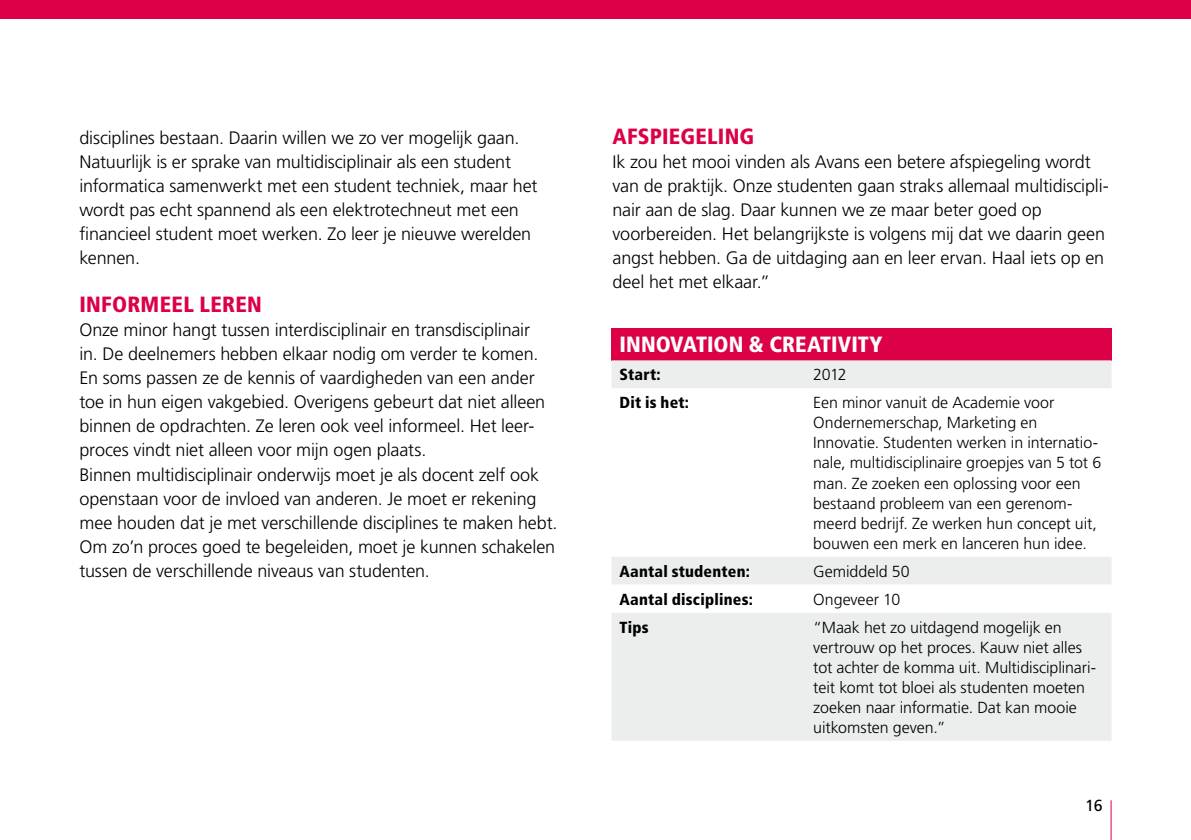
<style>
.page{position:relative;width:1191px;height:840px;background:#fff}
.page>*{position:absolute;margin:0;border:0;box-sizing:border-box;transform-origin:0 0}
.t1{font:900 condensed 22px "Frutiger LT Std";letter-spacing:.015em;color:#dc0046}
.t2{font:900 condensed 22px "Frutiger LT Std";color:#fff}
.t3{font:300 18px/24px "Frutiger LT Std";letter-spacing:-.01em;color:#000}
.t4{font:300 16px/20px "Frutiger LT Std";letter-spacing:-.005em;color:#000}
.t5{font:900 condensed 16px "Frutiger LT Std";letter-spacing:.015em;color:#000}
.t6{font:16px "Frutiger LT Std";color:#000}
</style>
<div class="page">
<div style="left:0;top:0;width:1191px;height:18px;background:#dc0046"></div>
<hr style="left:1110px;top:799px;width:1px;height:40px;background:#dc0046">
<div style="left:611px;top:327px;width:500px;height:33px;background:#dc0046"></div>
<div style="left:611px;top:360px;width:500px;height:380px;background:#eceded"></div>
<svg style="left:611px;top:388px;width:500px;height:224px"></svg>
<p class="t3" style="left:79px;top:126px;width:459px">disciplines bestaan. Daarin willen we zo ver mogelijk gaan.<br>Natuurlijk is er sprake van multidisciplinair als een student informatica samenwerkt met een student techniek, maar het wordt pas echt spannend als een elektrotechneut met een financieel student moet werken. Zo leer je nieuwe werelden kennen.</p>
<p class="t1" style="left:79px;top:291px;width:184px">INFORMEEL LEREN</p>
<p class="t3" style="left:79px;top:318px;width:479px">Onze minor hangt tussen interdisciplinair en transdisciplinair<br>in. De deelnemers hebben elkaar nodig om verder te komen.<br>En soms passen ze de kennis of vaardigheden van een ander toe in hun eigen vakgebied. Overigens gebeurt dat niet alleen binnen de opdrachten. Ze leren ook veel informeel. Het leer&shy;proces vindt niet alleen voor mijn ogen plaats.<br>Binnen multidisciplinair onderwijs moet je als docent zelf ook openstaan voor de invloed van anderen. Je moet er rekening mee houden dat je met verschillende disciplines te maken hebt.<br>Om zo’n proces goed te begeleiden, moet je kunnen schakelen tussen de verschillende niveaus van studenten.</p>
<p class="t1" style="left:612px;top:123px;width:143px">AFSPIEGELING</p>
<p class="t3" style="left:612px;top:150px;width:498px">Ik zou het mooi vinden als Avans een betere afspiegeling wordt van de praktijk. Onze studenten gaan straks allemaal multidiscipli&shy;nair aan de slag. Daar kunnen we ze maar beter goed op voorbereiden. Het belangrijkste is volgens mij dat we daarin geen angst hebben. Ga de uitdaging aan en leer ervan. Haal iets op en deel het met elkaar.”</p>
<p class="t2" style="left:619px;top:331px;width:264px">INNOVATION &amp; CREATIVITY</p>
<p class="t5" style="left:619px;top:365px;width:43px">Start:</p>
<p class="t4" style="left:813px;top:365px;width:35px">2012</p>
<p class="t5" style="left:619px;top:393px;width:71px">Dit is het:</p>
<p class="t4" style="left:813px;top:393px;width:289px">Een minor vanuit de Academie voor Ondernemerschap, Marketing en Innovatie. Studenten werken in internatio&shy;nale, multidisciplinaire groepjes van 5 tot 6 man. Ze zoeken een oplossing voor een bestaand probleem van een gerenom&shy;meerd bedrijf. Ze werken hun concept uit, bouwen een merk en lanceren hun idee.</p>
<p class="t5" style="left:619px;top:561px;width:132px">Aantal studenten:</p>
<p class="t4" style="left:813px;top:561px;width:98px">Gemiddeld 50</p>
<p class="t5" style="left:619px;top:589px;width:135px">Aantal disciplines:</p>
<p class="t4" style="left:813px;top:589px;width:88px">Ongeveer 10</p>
<p class="t5" style="left:619px;top:617px;width:31px">Tips</p>
<p class="t4" style="left:813px;top:617px;width:284px">“Maak het zo uitdagend mogelijk en vertrouw op het proces. Kauw niet alles tot achter de komma uit. Multidisciplinari&shy;teit komt tot bloei als studenten moeten zoeken naar informatie. Dat kan mooie uitkomsten geven.”</p>
<p class="t6" style="left:1085px;top:796px;width:19px">16</p>
</div>
